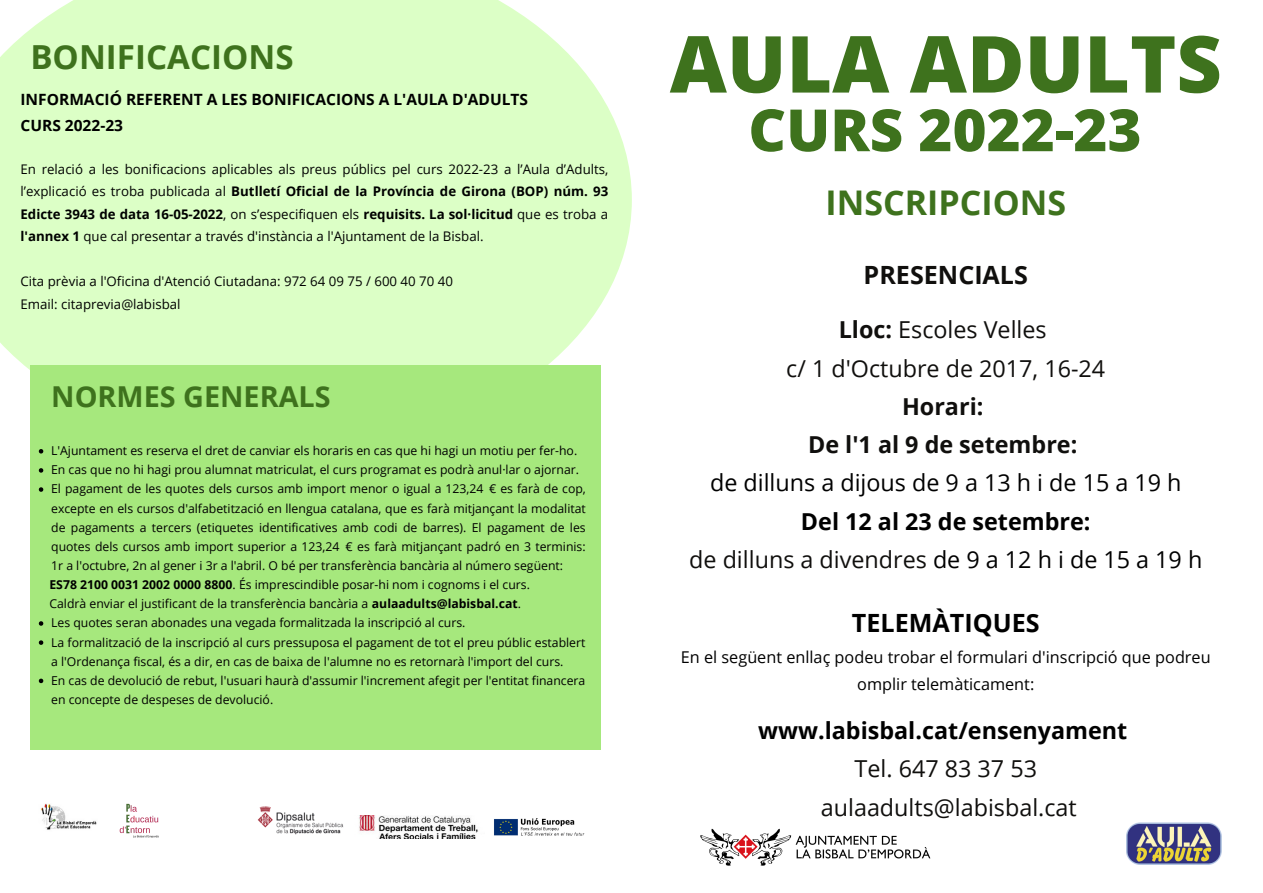
<style>
.page{position:relative;width:1263px;height:893px;background:#fff}
.page>*{position:absolute;margin:0;border:0;box-sizing:border-box;transform-origin:0 0}
.t1{font:800 78.68px "Open Sans";color:#3e721d}
.t2{font:800 58.28px "Open Sans";color:#3e721d}
.t3{font:700 33.97px "Open Sans";color:#3e721d}
.t4{font:700 33.15px "Open Sans";color:#3e721d}
.t5{font:700 28.8px "Open Sans";color:#3e721d}
.t6{font:700 25.12px "Open Sans";color:#000}
.t7{font:700 25.12px "Open Sans";color:#100f0d}
.t8{font:700 23.33px/38.2px "Open Sans";color:#000;text-align:center}
.t9{font:23.33px/38.2px "Open Sans";color:#100f0d;text-align:center}
.t10{font:23.33px "Open Sans";color:#000}
.t11{font:700 23.33px/38.2px "Open Sans";color:#100f0d;text-align:center}
.t12{font:16.27px/26.5px "Open Sans";color:#000;text-align:center}
.t13{font:700 15.52px/26.5px "Open Sans";color:#000}
.t14{font:13.27px/22.5px "Open Sans";color:#000;text-align:justify}
.t15{font:12.23px/19.1px "Open Sans";color:#000}
.s1{font-weight:700}
.s2{font-weight:400;color:#100f0d}
.s3{font-weight:400}
</style>
<div class="page">
<img style="left:359px;top:815px;width:119px;height:24px">
<img style="left:119px;top:803px;width:40px;height:35px">
<img style="left:494px;top:818px;width:91px;height:18px">
<div style="left:0;top:0;width:632px;height:370px;background:#dcffc6"></div>
<div style="left:30px;top:365px;width:571px;height:385px;background:#a6e87d"></div>
<img style="left:700px;top:828px;width:231px;height:38px">
<img style="left:1126px;top:822px;width:95px;height:43px">
<img style="left:40px;top:803px;width:57px;height:27px">
<img style="left:257px;top:806px;width:87px;height:29px">
<svg style="left:39px;top:449px;width:4px;height:4px"></svg>
<svg style="left:39px;top:468px;width:4px;height:5px"></svg>
<svg style="left:39px;top:487px;width:4px;height:5px"></svg>
<svg style="left:39px;top:621px;width:4px;height:5px"></svg>
<svg style="left:39px;top:640px;width:4px;height:5px"></svg>
<svg style="left:39px;top:678px;width:4px;height:5px"></svg>
<h3 class="t4" style="left:30px;top:34px;width:265px">BONIFICACIONS</h3>
<p class="t13" style="left:21px;top:86px;width:509px">INFORMACIÓ REFERENT A LES BONIFICACIONS A L'AULA D'ADULTS<br>CURS 2022-23</p>
<p class="t14" style="left:21px;top:157px;width:589px">En relació a les bonificacions aplicables als preus públics pel curs 2022-23 a l’Aula d’Adults, l’explicació es troba publicada al <span class="s1">Butlletí Oficial de la Província de Girona (BOP) núm. 93<br>Edicte 3943 de data 16-05-2022</span>, on s’especifiquen els <span class="s1">requisits. La sol·licitud</span> que es troba a <span class="s1">l'annex 1</span> que cal presentar a través d'instància a l'Ajuntament de la Bisbal.</p>
<p class="t14" style="left:21px;top:270px;width:434px">Cita prèvia a l'Oficina d'Atenció Ciutadana: 972 64 09 75 / 600 40 70 40<br>Email: citaprevia@labisbal</p>
<h3 class="t5" style="left:51px;top:376px;width:281px">NORMES GENERALS</h3>
<p class="t15" style="left:51px;top:441px;width:536px">L'Ajuntament es reserva el dret de canviar els horaris en cas que hi hagi un motiu per fer-ho.<br>En cas que no hi hagi prou alumnat matriculat, el curs programat es podrà anul·lar o ajornar.<br>El pagament de les quotes dels cursos amb import menor o igual a 123,24 € es farà de cop, excepte en els cursos d'alfabetització en llengua catalana, que es farà mitjançant la modalitat de pagaments a tercers (etiquetes identificatives amb codi de barres). El pagament de les quotes dels cursos amb import superior a 123,24 € es farà mitjançant padró en 3 terminis:<br>1r a l'octubre, 2n al gener i 3r a l'abril. O bé per transferència bancària al número següent:</p>
<p class="t15" style="left:49px;top:575px;width:482px"><span class="s1">ES78 2100 0031 2002 0000 8800</span>. És imprescindible posar-hi nom i cognoms i el curs.<br>Caldrà enviar el justificant de la transferència bancària a <span class="s1">aulaadults@labisbal.cat</span>.</p>
<p class="t15" style="left:51px;top:613px;width:536px">Les quotes seran abonades una vegada formalitzada la inscripció al curs.<br>La formalització de la inscripció al curs pressuposa el pagament de tot el preu públic establert a l'Ordenança fiscal, és a dir, en cas de baixa de l'alumne no es retornarà l'import del curs.<br>En cas de devolució de rebut, l'usuari haurà d'assumir l'increment afegit per l'entitat financera en concepte de despeses de devolució.</p>
<h1 class="t1" style="left:670px;top:9px;width:553px">AULA ADULTS</h1>
<h2 class="t2" style="left:748px;top:89px;width:395px">CURS 2022-23</h2>
<h3 class="t3" style="left:825px;top:179px;width:242px">INSCRIPCIONS</h3>
<h3 class="t7" style="left:863px;top:257px;width:166px">PRESENCIALS</h3>
<h3 class="t9" style="left:786px;top:310px;width:320px"><span class="s1">Lloc:</span> Escoles Velles<br>c/ 1 d'Octubre de 2017, 16-24</h3>
<h3 class="t11" style="left:808px;top:387px;width:271px">Horari:<br>De l'1 al 9 de setembre:</h3>
<h3 class="t10" style="left:710px;top:466px;width:473px">de dilluns a dijous de 9 a 13 h i de 15 a 19 h</h3>
<h3 class="t8" style="left:689px;top:501px;width:515px">Del 12 al 23 de setembre:<br><span class="s2">de dilluns a divendres</span> <span class="s3">de 9 a 12 h i de 15 a 19 h</span></h3>
<h3 class="t6" style="left:852px;top:605px;width:189px">TELEMÀTIQUES</h3>
<h3 class="t12" style="left:681px;top:643px;width:531px">En el següent enllaç podeu trobar el formulari d'inscripció que podreu omplir telemàticament:</h3>
<h3 class="t8" style="left:758px;top:711px;width:371px">www.labisbal.cat/ensenyament</h3>
<h3 class="t9" style="left:821px;top:749px;width:257px">Tel. 647 83 37 53 aulaadults@labisbal.cat</h3>
</div>
